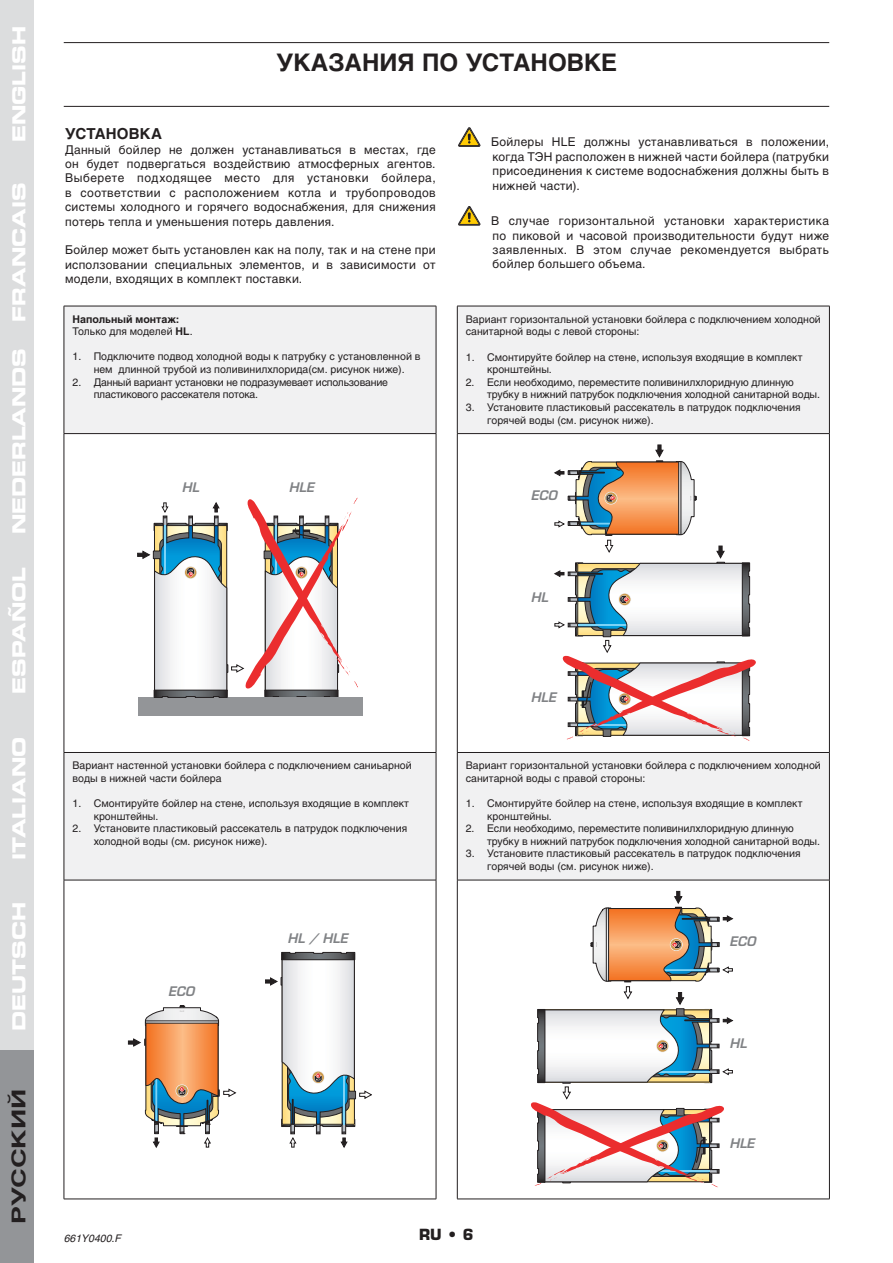
<style>
.page{position:relative;width:893px;height:1263px;background:#fff}
.page>*{position:absolute;margin:0;border:0;box-sizing:border-box;transform-origin:0 0}
.t1{font:700 24px "Helios";color:#231f20}
.t2{font:700 18.9px "Helios";color:#231f20;scale:1.43 1}
.t3{font:18px "Eurostile Bold Extended Two";color:#fff}
.t4{font:700 15px "Helios";letter-spacing:.01em;color:#231f20}
.t5{font:700 15px "Eurostile";color:#231f20}
.t6{font:italic 600 12.9px "Eurostile";color:#808285}
.t7{font:12px/14.4px "Helios";letter-spacing:.02em;color:#231f20;text-align:justify}
.t8{font:10.5px/12.6px "Helios";color:#231f20}
.t9{font:10.5px/12.6px "Helios";letter-spacing:-.02em;color:#231f20}
.t10{font:700 10.5px/12.6px "Helios";color:#231f20}
.t11{font:italic 10.5px "Helvetica";color:#231f20}
.s1{font-weight:400}
</style>
<div class="page">
<div style="left:0;top:0;width:34px;height:168px;background:#dcddde"></div>
<div style="left:0;top:168px;width:34px;height:168px;background:#dcddde"></div>
<div style="left:0;top:336px;width:34px;height:210px;background:#dcddde"></div>
<div style="left:0;top:546px;width:34px;height:168px;background:#dcddde"></div>
<div style="left:0;top:714px;width:34px;height:168px;background:#dcddde"></div>
<div style="left:0;top:1050px;width:34px;height:213px;background:#939598"></div>
<div style="left:0;top:882px;width:34px;height:168px;background:#dcddde"></div>
<hr style="left:64px;top:106px;width:765px;height:1px;background:#231f20">
<hr style="left:64px;top:42px;width:765px;height:1px;background:#231f20">
<svg style="left:458px;top:307px;width:371px;height:573px;fill:#f1f1f2"></svg>
<hr style="left:457px;top:306px;width:372px;height:1px;background:#231f20">
<hr style="left:457px;top:306px;width:1px;height:127px;background:#231f20">
<hr style="left:829px;top:306px;width:1px;height:127px;background:#231f20">
<hr style="left:457px;top:433px;width:372px;height:1px;background:#231f20">
<hr style="left:457px;top:434px;width:1px;height:318px;background:#231f20">
<hr style="left:829px;top:434px;width:1px;height:318px;background:#231f20">
<hr style="left:457px;top:752px;width:372px;height:1px;background:#231f20">
<hr style="left:457px;top:753px;width:1px;height:127px;background:#231f20">
<hr style="left:829px;top:753px;width:1px;height:127px;background:#231f20">
<hr style="left:457px;top:880px;width:372px;height:1px;background:#231f20">
<hr style="left:457px;top:880px;width:1px;height:319px;background:#231f20">
<hr style="left:829px;top:880px;width:1px;height:319px;background:#231f20">
<hr style="left:457px;top:1199px;width:372px;height:1px;background:#231f20">
<svg style="left:554px;top:445px;width:202px;height:297px"></svg>
<svg style="left:531px;top:891px;width:202px;height:297px"></svg>
<svg style="left:65px;top:307px;width:371px;height:573px;fill:#f1f1f2"></svg>
<hr style="left:64px;top:752px;width:372px;height:1px;background:#231f20">
<hr style="left:64px;top:753px;width:1px;height:127px;background:#231f20">
<hr style="left:436px;top:753px;width:1px;height:127px;background:#231f20">
<hr style="left:64px;top:880px;width:372px;height:1px;background:#231f20">
<hr style="left:64px;top:880px;width:1px;height:319px;background:#231f20">
<hr style="left:436px;top:880px;width:1px;height:319px;background:#231f20">
<hr style="left:64px;top:1199px;width:372px;height:1px;background:#231f20">
<hr style="left:64px;top:306px;width:1px;height:127px;background:#231f20">
<hr style="left:436px;top:306px;width:1px;height:127px;background:#231f20">
<hr style="left:64px;top:434px;width:1px;height:318px;background:#231f20">
<hr style="left:436px;top:434px;width:1px;height:318px;background:#231f20">
<hr style="left:64px;top:306px;width:372px;height:1px;background:#231f20">
<hr style="left:64px;top:433px;width:372px;height:1px;background:#231f20">
<div style="left:138px;top:697px;width:224px;height:19px;background:#939598"></div>
<svg style="left:137px;top:496px;width:222px;height:202px"></svg>
<svg style="left:128px;top:1005px;width:108px;height:143px"></svg>
<svg style="left:265px;top:952px;width:107px;height:196px"></svg>
<svg style="left:458px;top:128px;width:22px;height:18px"></svg>
<svg style="left:458px;top:206px;width:22px;height:19px"></svg>
<h3 class="t3" style="left:13px;top:142px;width:118px;rotate:-90deg">ENGLISH</h3>
<h3 class="t3" style="left:13px;top:322px;width:141px;rotate:-90deg">FRANCAIS</h3>
<h3 class="t3" style="left:13px;top:534px;width:188px;rotate:-90deg">NEDERLANDS</h3>
<h3 class="t3" style="left:13px;top:694px;width:129px;rotate:-90deg">ESPAÑOL</h3>
<h3 class="t3" style="left:13px;top:860px;width:125px;rotate:-90deg">ITALIANO</h3>
<h3 class="t3" style="left:13px;top:1031px;width:130px;rotate:-90deg">DEUTSCH</h3>
<h2 class="t2" style="left:11px;top:1224px;width:96px;rotate:-90deg">РУССКИЙ</h2>
<h1 class="t1" style="left:277px;top:53px;width:342px">УКАЗАНИЯ ПО УСТАНОВКЕ</h1>
<h3 class="t4" style="left:65px;top:128px;width:98px">УСТАНОВКА</h3>
<p class="t7" style="left:65px;top:143px;width:372px">Данный бойлер не должен устанавливаться в местах, где он будет подвергаться воздействию атмосферных агентов.<br>Выберете подходящее место для установки бойлера, в соответствии с расположением котла и трубопроводов системы холодного и горячего водоснабжения, для снижения потерь тепла и уменьшения потерь давления.</p>
<p class="t7" style="left:65px;top:244px;width:372px">Бойлер может быть установлен как на полу, так и на стене при исползовании специальных элементов, и в зависимости от модели, входящих в комплект поставки.</p>
<p class="t10" style="left:72px;top:313px;width:122px">Напольный монтаж:<br><span class="s1">Только для моделей</span> HL<span class="s1">.</span></p>
<p class="t8" style="left:72px;top:351px;width:350px;text-align:center">1. Подключите подвод холодной воды к патрубку с установленной в нем длинной трубой из поливинилхлорида(см. рисунок ниже).</p>
<p class="t9" style="left:94px;top:376px;width:296px;text-indent:-21px">2. Данный вариант установки не подразумевает использование пластикового рассекателя потока.</p>
<p class="t6" style="left:182px;top:482px;width:19px">HL</p>
<p class="t6" style="left:289px;top:482px;width:27px">HLE</p>
<p class="t7" style="left:491px;top:136px;width:339px">Бойлеры HLE должны устанавливаться в положении, когда ТЭН расположен в нижней части бойлера (патрубки присоединения к системе водоснабжения должны быть в нижней части).</p>
<p class="t7" style="left:491px;top:215px;width:339px">В случае горизонтальной установки характеристика по пиковой и часовой производительности будут ниже заявленных. В этом случае рекомендуется выбрать бойлер большего объема.</p>
<p class="t8" style="left:466px;top:313px;width:357px">Вариант горизонтальной установки бойлера с подключением холодной санитарной воды с левой стороны:</p>
<p class="t8" style="left:487px;top:351px;width:317px;text-indent:-21px">1. Смонтируйте бойлер на стене, используя входящие в комплект кронштейны.</p>
<p class="t8" style="left:487px;top:376px;width:334px;text-indent:-21px">2. Если необходимо, переместите поливинилхлоридную длинную трубку в нижний патрубок подключения холодной санитарной воды.</p>
<p class="t8" style="left:487px;top:402px;width:315px;text-indent:-21px">3. Установите пластиковый рассекатель в патрудок подключения горячей воды (см. рисунок ниже).</p>
<p class="t6" style="left:531px;top:490px;width:28px">ECO</p>
<p class="t8" style="left:72px;top:760px;width:341px">Вариант настенной установки бойлера с подключением саниьарной воды в нижней части бойлера</p>
<p class="t8" style="left:94px;top:798px;width:317px;text-indent:-21px">1. Смонтируйте бойлер на стене, используя входящие в комплект кронштейны.</p>
<p class="t8" style="left:94px;top:823px;width:315px;text-indent:-21px">2. Установите пластиковый рассекатель в патрудок подключения холодной воды (см. рисунок ниже).</p>
<p class="t6" style="left:168px;top:986px;width:28px">ECO</p>
<p class="t6" style="left:287px;top:933px;width:62px">HL / HLE</p>
<p class="t6" style="left:531px;top:592px;width:19px">HL</p>
<p class="t6" style="left:531px;top:692px;width:27px">HLE</p>
<p class="t8" style="left:466px;top:760px;width:357px">Вариант горизонтальной установки бойлера с подключением холодной санитарной воды с правой стороны:</p>
<p class="t8" style="left:487px;top:798px;width:317px;text-indent:-21px">1. Смонтируйте бойлер на стене, используя входящие в комплект кронштейны.</p>
<p class="t8" style="left:487px;top:823px;width:334px;text-indent:-21px">2. Если необходимо, переместите поливинилхлоридную длинную трубку в нижний патрубок подключения холодной санитарной воды.</p>
<p class="t8" style="left:487px;top:848px;width:315px;text-indent:-21px">3. Установите пластиковый рассекатель в патрудок подключения горячей воды (см. рисунок ниже).</p>
<p class="t6" style="left:729px;top:936px;width:28px">ECO</p>
<p class="t6" style="left:729px;top:1038px;width:19px">HL</p>
<p class="t6" style="left:729px;top:1138px;width:27px">HLE</p>
<p class="t11" style="left:64px;top:1234px;width:59px">661Y0400.F</p>
<h3 class="t5" style="left:419px;top:1229px;width:56px">RU • 6</h3>
</div>
